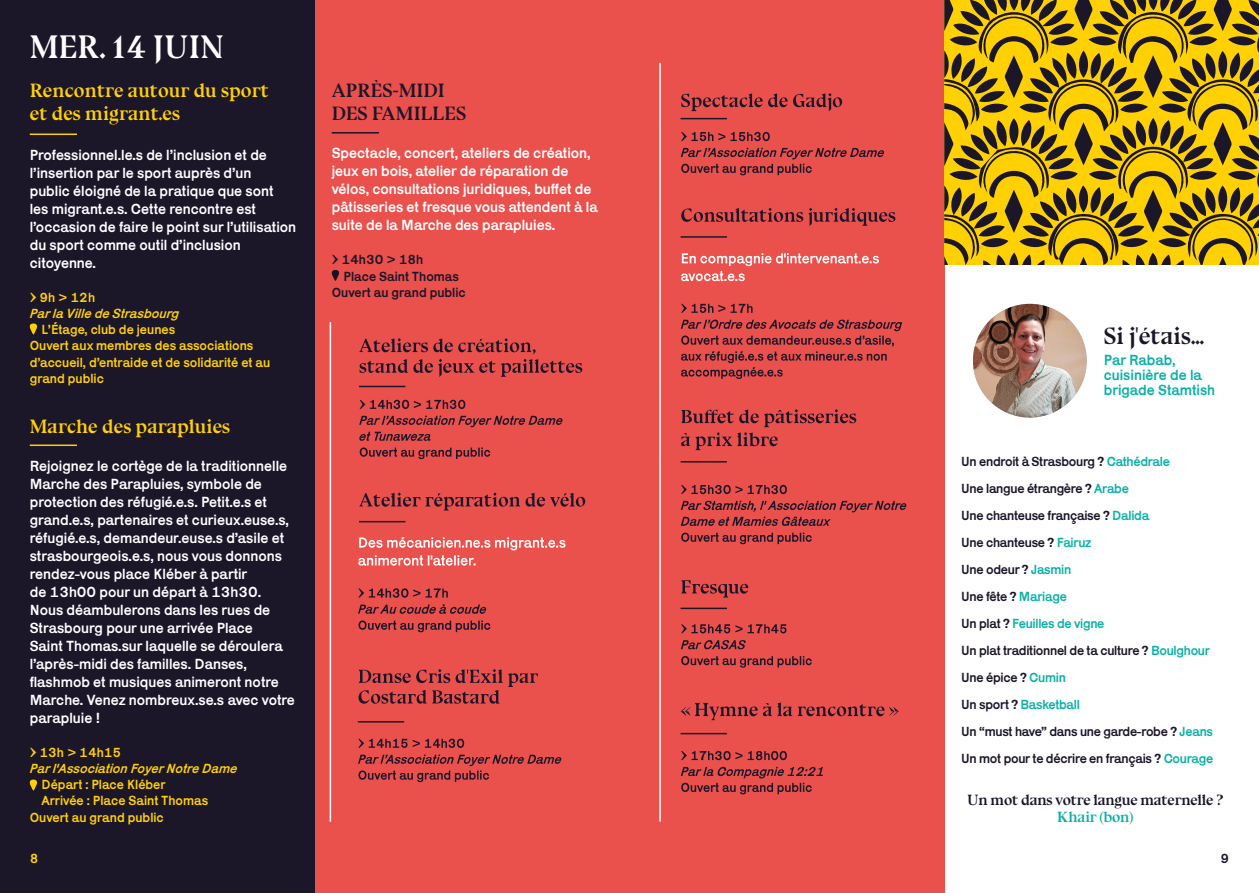
<style>
.page{position:relative;width:1259px;height:893px;background:#fff}
.page>*{position:absolute;margin:0;border:0;box-sizing:border-box;transform-origin:0 0}
.t1{font:700 33px "Bluu Next";color:#fff;scale:.96 1}
.t2{font:700 24px "Bluu Next";color:#1c1529}
.t3{font:700 19.5px "Bluu Next";color:#ffd004}
.t4{font:700 19.5px "Bluu Next";color:#1c1629}
.t5{font:15px/18px "Karrik";color:#fff}
.t6{font:700 15px/16.5px "Bluu Next";letter-spacing:-.02em;color:#1c1529;text-align:center}
.t7{font:15px "Karrik";color:#0bb1a7}
.t8{font:13.5px "Karrik";letter-spacing:-.02em;color:#1c1529}
.t9{font:13.5px/16.2px "Karrik";color:#ffd004}
.t10{font:italic 13.5px "Karrik";color:#ffd004}
.t11{font:13.5px "Karrik";color:#1c1629}
.t12{font:13.5px "Karrik";letter-spacing:-.02em;color:#0bb1a7}
.t13{font:13.5px "Karrik";color:#ffd103}
.s1{font-size:37.5px}
.s2{color:#0bb1a7}
.s3{color:#1c1529}
</style>
<div class="page">
<div style="left:315px;top:0;width:629px;height:893px;background:#ea504c"></div>
<div style="left:0;top:0;width:315px;height:893px;background:#1c1629"></div>
<hr style="left:30px;top:134px;width:47px;height:1px;background:#ffd004">
<svg style="left:29px;top:324px;width:8px;height:11px"></svg>
<hr style="left:30px;top:444px;width:47px;height:2px;background:#ffd004">
<svg style="left:29px;top:780px;width:8px;height:11px"></svg>
<hr style="left:332px;top:132px;width:47px;height:2px;background:#1c1629">
<svg style="left:331px;top:270px;width:8px;height:11px"></svg>
<hr style="left:330px;top:322px;width:1px;height:500px;background:#fff">
<svg style="left:359px;top:338px;width:223px;height:39px"></svg>
<svg style="left:360px;top:447px;width:130px;height:12px"></svg>
<svg style="left:359px;top:416px;width:203px;height:25px"></svg>
<svg style="left:359px;top:400px;width:106px;height:9px"></svg>
<hr style="left:359px;top:386px;width:46px;height:1px;background:#1c1629">
<svg style="left:359px;top:492px;width:226px;height:18px"></svg>
<svg style="left:358px;top:620px;width:132px;height:12px"></svg>
<svg style="left:358px;top:604px;width:128px;height:10px"></svg>
<svg style="left:358px;top:588px;width:90px;height:10px"></svg>
<svg style="left:358px;top:537px;width:207px;height:29px"></svg>
<hr style="left:359px;top:521px;width:46px;height:1px;background:#1c1629">
<svg style="left:358px;top:669px;width:180px;height:35px"></svg>
<svg style="left:358px;top:755px;width:203px;height:27px"></svg>
<svg style="left:358px;top:739px;width:106px;height:9px"></svg>
<hr style="left:358px;top:721px;width:46px;height:1px;background:#1c1629">
<hr style="left:659px;top:63px;width:2px;height:759px;background:#fff">
<img style="left:973px;top:304px;width:113px;height:114px;border-radius:57px">
<svg style="left:944px;top:0;width:315px;height:265px;background:#aa8b11"></svg>
<svg style="left:681px;top:580px;width:67px;height:17px"></svg>
<svg style="left:681px;top:656px;width:131px;height:12px"></svg>
<svg style="left:681px;top:640px;width:64px;height:9px"></svg>
<svg style="left:681px;top:624px;width:105px;height:9px"></svg>
<hr style="left:680px;top:608px;width:47px;height:1px;background:#1c1629">
<svg style="left:681px;top:409px;width:175px;height:41px"></svg>
<svg style="left:681px;top:533px;width:131px;height:11px"></svg>
<svg style="left:681px;top:501px;width:225px;height:25px"></svg>
<svg style="left:681px;top:485px;width:106px;height:9px"></svg>
<hr style="left:680px;top:461px;width:47px;height:2px;background:#1c1629">
<svg style="left:681px;top:702px;width:217px;height:18px"></svg>
<svg style="left:681px;top:767px;width:142px;height:27px"></svg>
<svg style="left:681px;top:751px;width:106px;height:9px"></svg>
<hr style="left:680px;top:733px;width:47px;height:1px;background:#1c1629">
<svg style="left:681px;top:208px;width:214px;height:18px"></svg>
<svg style="left:681px;top:320px;width:221px;height:59px"></svg>
<svg style="left:681px;top:304px;width:71px;height:9px"></svg>
<svg style="left:681px;top:253px;width:198px;height:28px"></svg>
<hr style="left:680px;top:236px;width:47px;height:2px;background:#1c1629">
<svg style="left:681px;top:93px;width:161px;height:18px"></svg>
<svg style="left:681px;top:148px;width:203px;height:27px"></svg>
<svg style="left:681px;top:132px;width:89px;height:9px"></svg>
<hr style="left:680px;top:118px;width:47px;height:1px;background:#1c1629">
<p class="t1" style="left:30px;top:27px;width:204px">MER. <span class="s1">14</span> JUIN</p>
<p class="t3" style="left:30px;top:79px;width:241px">Rencontre autour du sport</p>
<p class="t3" style="left:30px;top:102px;width:152px">et des migrant.es</p>
<p class="t5" style="left:30px;top:144px;width:268px">Professionnel.le.s de l’inclusion et de l’insertion par le sport auprès d’un<br>public éloigné de la pratique que sont<br>les migrant.e.s. Cette rencontre est l’occasion de faire le point sur l’utilisation du sport comme outil d’inclusion citoyenne.</p>
<p class="t9" style="left:30px;top:288px;width:67px">→ 9h &gt; 12h</p>
<p class="t10" style="left:30px;top:302px;width:151px">Par la Ville de Strasbourg</p>
<p class="t9" style="left:42px;top:320px;width:135px">L’Étage, club de jeunes</p>
<p class="t9" style="left:30px;top:336px;width:242px">Ouvert aux membres des associations d’accueil, d’entraide et de solidarité et au grand public</p>
<p class="t3" style="left:30px;top:415px;width:202px">Marche des parapluies</p>
<p class="t5" style="left:30px;top:455px;width:267px">Rejoignez le cortège de la traditionnelle Marche des Parapluies, symbole de protection des réfugié.e.s. Petit.e.s et grand.e.s, partenaires et curieux.euse.s, réfugié.e.s, demandeur.euse.s d’asile et strasbourgeois.e.s, nous vous donnons rendez-vous place Kléber à partir<br>de 13h00 pour un départ à 13h30.<br>Nous déambulerons dans les rues de Strasbourg pour une arrivée Place<br>Saint Thomas.sur laquelle se déroulera l’après-midi des familles. Danses, flashmob et musiques animeront notre Marche. Venez nombreux.se.s avec votre parapluie !</p>
<p class="t9" style="left:30px;top:743px;width:93px">→ 13h &gt; 14h15</p>
<p class="t10" style="left:30px;top:757px;width:209px">Par l'Association Foyer Notre Dame</p>
<p class="t9" style="left:42px;top:775px;width:125px">Départ : Place Kléber</p>
<p class="t9" style="left:42px;top:791px;width:168px">Arrivée : Place Saint Thomas</p>
<p class="t9" style="left:30px;top:808px;width:136px">Ouvert au grand public</p>
<p class="t4" style="left:332px;top:79px;width:115px">APRÈS-MIDI</p>
<p class="t4" style="left:332px;top:102px;width:136px">DES FAMILLES</p>
<p class="t5" style="left:332px;top:143px;width:267px">Spectacle, concert, ateliers de création, jeux en bois, atelier de réparation de vélos, consultations juridiques, buffet de pâtisseries et fresque vous attendent à la suite de la Marche des parapluies.</p>
<p class="t11" style="left:332px;top:248px;width:93px">→ 14h30 &gt; 18h</p>
<p class="t11" style="left:344px;top:265px;width:117px">Place Saint Thomas</p>
<p class="t11" style="left:332px;top:281px;width:136px">Ouvert au grand public</p>
<p class="t2" style="left:1103px;top:322px;width:102px">Si j'étais...</p>
<p class="t7" style="left:1103px;top:348px;width:73px">Par Rabab,</p>
<p class="t7" style="left:1103px;top:363px;width:100px">cuisinière de la</p>
<p class="t7" style="left:1103px;top:378px;width:113px">brigade Stamtish</p>
<p class="t8" style="left:961px;top:450px;width:210px">Un endroit à Strasbourg ? <span class="s2">Cathédrale</span></p>
<p class="t8" style="left:961px;top:477px;width:169px">Une langue étrangère ? <span class="s2">Arabe</span></p>
<p class="t8" style="left:961px;top:504px;width:189px">Une chanteuse française ? <span class="s2">Dalida</span></p>
<p class="t8" style="left:961px;top:531px;width:132px">Une chanteuse ? <span class="s2">Fairuz</span></p>
<p class="t8" style="left:961px;top:558px;width:112px">Une odeur ? <span class="s2">Jasmin</span></p>
<p class="t8" style="left:961px;top:585px;width:107px">Une fête ? <span class="s2">Mariage</span></p>
<p class="t12" style="left:961px;top:612px;width:145px"><span class="s3">Un plat ?</span> Feuilles de vigne</p>
<p class="t8" style="left:961px;top:639px;width:250px">Un plat traditionnel de ta culture ? <span class="s2">Boulghour</span></p>
<p class="t8" style="left:961px;top:666px;width:106px">Une épice ? <span class="s2">Cumin</span></p>
<p class="t12" style="left:961px;top:693px;width:120px"><span class="s3">Un sport ?</span> Basketball</p>
<p class="t8" style="left:961px;top:720px;width:253px">Un “must have” dans une garde-robe ? <span class="s2">Jeans</span></p>
<p class="t8" style="left:961px;top:747px;width:254px">Un mot pour te décrire en français ? <span class="s2">Courage</span></p>
<p class="t6" style="left:967px;top:792px;width:258px">Un mot dans votre langue maternelle ?<br><span class="s2">Khair (bon)</span></p>
<p class="t13" style="left:30px;top:847px;width:10px">8</p>
<p class="t11" style="left:1220px;top:847px;width:10px">9</p>
</div>
